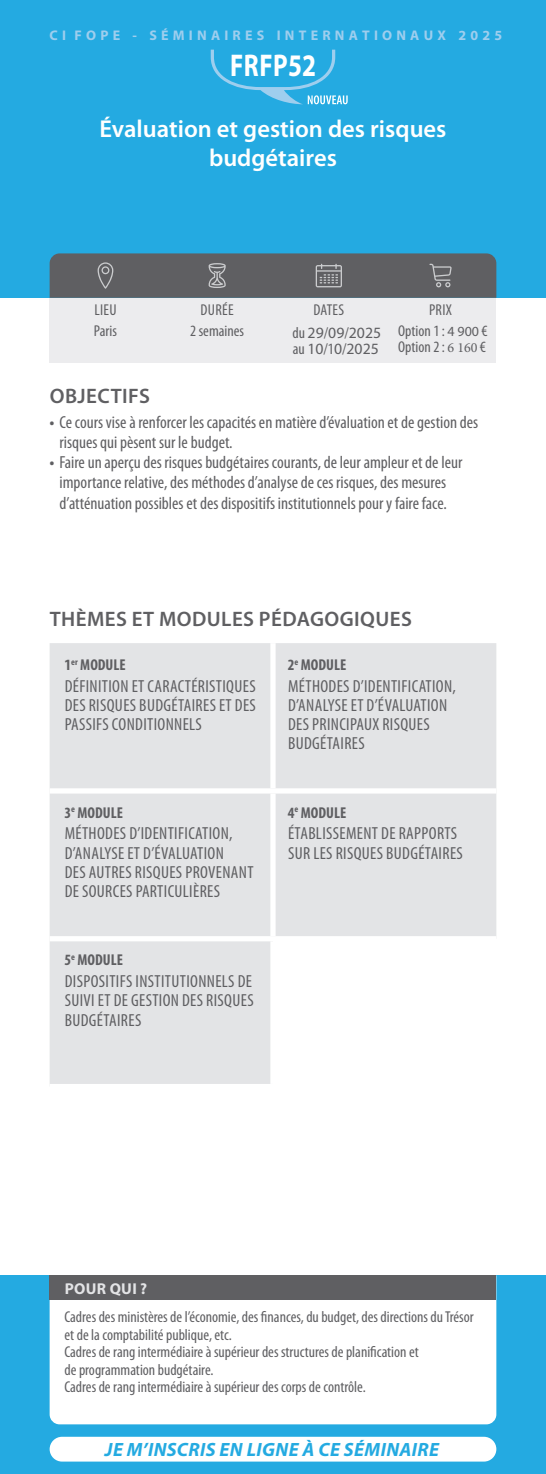
<style>
.page{position:relative;width:546px;height:1474px;background:#fff}
.page>*{position:absolute;margin:0;border:0;box-sizing:border-box;transform-origin:0 0}
.t1{font:700 31.5px "Myriad Pro";letter-spacing:.02em;color:#fff;scale:.8 1}
.t2{font:600 24.5px/28px "Myriad Pro";color:#fff;text-align:center}
.t3{font:600 21px "Myriad Pro";letter-spacing:.02em;color:#5f5f62}
.t4{font:italic 700 19.25px "Myriad Pro";letter-spacing:.02em;color:#24aae1}
.t5{font:condensed 17.5px/19.2px "Myriad Pro";letter-spacing:.005em;color:#5f5f62}
.t6{font:condensed 15.75px/17.5px "Myriad Pro";color:#5f5f62}
.t7{font:700 condensed 15.75px "Myriad Pro";color:#5f5f62}
.t8{font:15.75px "Myriad Pro";color:#5f5f62}
.t9{font:700 15.75px "Myriad Pro";letter-spacing:.02em;color:#e3e4e6}
.t10{font:700 14px "Myriad Pro";letter-spacing:.3em;color:#9eceee}
.s1{font-stretch:normal}
.s2{font-stretch:condensed}
.s3{font-stretch:normal;font-size:14px}
.s4{font-family:"Minion Pro";font-stretch:normal;font-size:14px}
.s5{font-weight:700}
</style>
<div class="page">
<div style="left:0;top:1275px;width:546px;height:198px;background:#24aae1"></div>
<div style="left:50px;top:298px;width:446px;height:64px;background:#ececee"></div>
<div style="left:50px;top:1300px;width:446px;height:124px;background:#fff"></div>
<div style="left:0;top:0;width:546px;height:298px;background:#24aae1"></div>
<svg style="left:50px;top:253px;width:446px;height:45px;background:#616367"></svg>
<div style="left:50px;top:1275px;width:446px;height:25px;background:#5f5f62"></div>
<div style="left:50px;top:643px;width:446px;height:440px;background:#e3e4e6"></div>
<div style="left:273px;top:938px;width:223px;height:148px;background:#fff"></div>
<div style="left:270px;top:643px;width:5px;height:145px;background:#fff"></div>
<div style="left:50px;top:788px;width:223px;height:5px;background:#fff"></div>
<div style="left:273px;top:788px;width:223px;height:5px;background:#fff"></div>
<div style="left:270px;top:793px;width:5px;height:143px;background:#fff"></div>
<div style="left:50px;top:936px;width:223px;height:5px;background:#fff"></div>
<div style="left:273px;top:936px;width:223px;height:5px;background:#fff"></div>
<div style="left:270px;top:941px;width:5px;height:142px;background:#fff"></div>
<svg style="left:211px;top:50px;width:136px;height:54px"></svg>
<div style="left:50px;top:1436px;width:446px;height:25px;background:#fff;border-radius:12px"></div>
<p class="t10" style="left:50px;top:26px;width:454px">CI FOPE - SÉMINAIRES INTERNATIONAUX 2025</p>
<h1 class="t1" style="left:230px;top:45px;width:109px">FRFP52</h1>
<h2 class="t2" style="left:99px;top:116px;width:348px">Évaluation et gestion des risques budgétaires</h2>
<p class="t6" style="left:190px;top:299px;width:55px;line-height:21.7px;text-align:center">DURÉE<br>2 semaines</p>
<p class="t6" style="left:94px;top:299px;width:24px;line-height:21.7px">LIEU<br>Paris</p>
<p class="t6" style="left:292px;top:298px;width:90px;line-height:23.8px;text-indent:21px">DATES<br>du <span class="s1">29</span>/<span class="s1">09</span>/<span class="s1">2025</span></p>
<p class="t8" style="left:293px;top:339px;width:87px"><span class="s2">au</span> 10<span class="s2">/1</span>0<span class="s2">/</span>2025</p>
<p class="t6" style="left:398px;top:299px;width:91px;line-height:21.7px;text-align:center">PRIX<br>Option 1 : <span class="s3">4 900</span> €</p>
<p class="t6" style="left:398px;top:338px;width:89px">Option 2 : <span class="s4">6 160</span> €</p>
<p class="t3" style="left:50px;top:384px;width:102px">OBJECTIFS</p>
<p class="t5" style="left:60px;top:412px;width:420px;line-height:20.1px;text-indent:-10px"><span class="s5">•</span> Ce cours vise à renforcer les capacités en matière d’évaluation et de gestion des risques qui pèsent sur le budget.</p>
<p class="t5" style="left:50px;top:453px;width:414px;line-height:20.1px;text-align:center"><span class="s5">•</span> Faire un aperçu des risques budgétaires courants, de leur ampleur et de leur importance relative, des méthodes d’analyse de ces risques, des mesures d’atténuation possibles et des dispositifs institutionnels pour y faire face.</p>
<p class="t3" style="left:50px;top:607px;width:363px">THÈMES ET MODULES PÉDAGOGIQUES</p>
<p class="t7" style="left:64px;top:654px;width:63px">1<sup>er</sup> MODULE</p>
<p class="t5" style="left:65px;top:676px;width:193px;text-align:justify">DÉFINITION ET CARACTÉRISTIQUES DES RISQUES BUDGÉTAIRES ET DES PASSIFS CONDITIONNELS</p>
<p class="t7" style="left:288px;top:654px;width:60px">2<sup>e</sup> MODULE</p>
<p class="t5" style="left:288px;top:676px;width:169px">MÉTHODES D’IDENTIFICATION,<br>D’ANALYSE ET D’ÉVALUATION<br>DES PRINCIPAUX RISQUES<br>BUDGÉTAIRES</p>
<p class="t7" style="left:64px;top:802px;width:60px">3<sup>e</sup> MODULE</p>
<p class="t5" style="left:65px;top:824px;width:190px">MÉTHODES D’IDENTIFICATION,<br>D’ANALYSE ET D’ÉVALUATION<br>DES AUTRES RISQUES PROVENANT<br>DE SOURCES PARTICULIÈRES</p>
<p class="t7" style="left:64px;top:950px;width:60px">5<sup>e</sup> MODULE</p>
<p class="t5" style="left:65px;top:972px;width:190px;text-align:justify">DISPOSITIFS INSTITUTIONNELS DE SUIVI ET DE GESTION DES RISQUES BUDGÉTAIRES</p>
<p class="t7" style="left:288px;top:802px;width:60px">4<sup>e</sup> MODULE</p>
<p class="t5" style="left:288px;top:824px;width:176px">ÉTABLISSEMENT DE RAPPORTS<br>SUR LES RISQUES BUDGÉTAIRES</p>
<p class="t9" style="left:65px;top:1278px;width:84px">POUR QUI ?</p>
<p class="t6" style="left:64px;top:1308px;width:410px">Cadres des ministères de l’économie, des finances, du budget, des directions du Trésor et de la comptabilité publique, etc.<br>Cadres de rang intermédiaire à supérieur des structures de planification et<br>de programmation budgétaire.<br>Cadres de rang intermédiaire à supérieur des corps de contrôle.</p>
<p class="t4" style="left:105px;top:1437px;width:335px">JE M’INSCRIS EN LIGNE À CE SÉMINAIRE</p>
</div>
